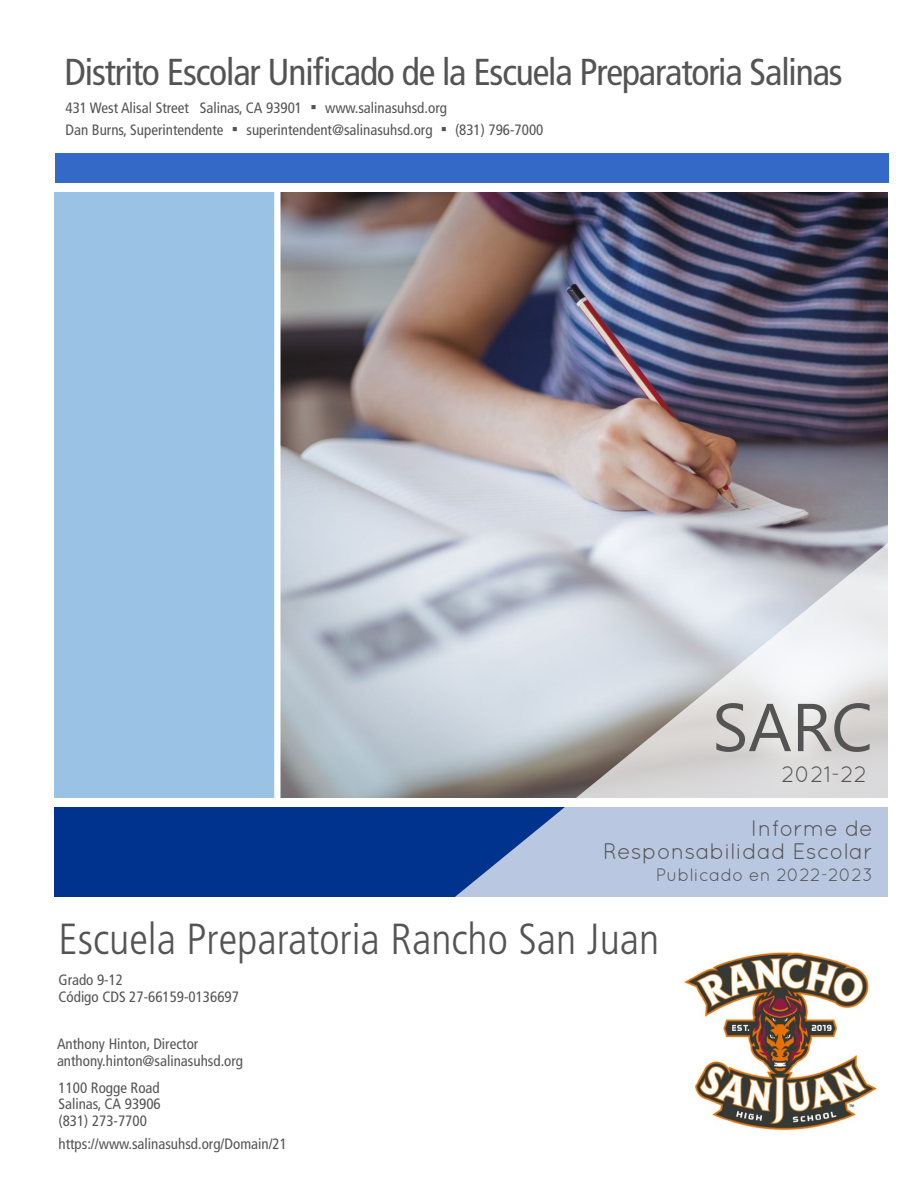
<style>
.page{position:relative;width:918px;height:1188px;background:#fff}
.page>*{position:absolute;margin:0;border:0;box-sizing:border-box;transform-origin:0 0}
.t1{font:300 condensed 43.5px "Frutiger LT Std";color:#545454}
.t2{font:condensed 37.5px "Frutiger LT Std";letter-spacing:-.03em;color:#545454}
.t3{font:22.5px/22.5px "Quicksand";color:#545454;text-align:right}
.t4{font:18px "Quicksand";color:#545454}
.t5{font:condensed 15px/16.5px "Frutiger LT Std";color:#545454}
.s1{font-family:"Arial";font-stretch:normal;font-size:18px}
</style>
<div class="page">
<div style="left:54px;top:807px;width:834px;height:90px;background:#00338d"></div>
<div style="left:56px;top:153px;width:834px;height:30px;background:#3469c8"></div>
<div style="left:48px;top:186px;width:232px;height:618px;background:#99c2e5;border:6px solid #fff"></div>
<img style="left:281px;top:193px;width:606px;height:604px">
<div style="left:274px;top:186px;width:620px;height:618px;border:6px solid #fff"></div>
<svg style="left:452px;top:534px;width:442px;height:363px"></svg>
<img style="left:684px;top:952px;width:193px;height:179px">
<svg style="left:716px;top:703px;width:75px;height:49px"></svg>
<svg style="left:798px;top:703px;width:72px;height:49px"></svg>
<h2 class="t2" style="left:64px;top:50px;width:780px">Distrito Escolar Unificado de la Escuela Preparatoria Salinas</h2>
<p class="t5" style="left:66px;top:121px;width:479px">Dan Burns, Superintendente <span class="s1">▪</span> superintendent@salinasuhsd.org <span class="s1">▪</span> (831) 796-7000</p>
<p class="t5" style="left:66px;top:100px;width:383px">431 West Alisal Street Salinas, CA 93901 <span class="s1">▪</span> www.salinasuhsd.org</p>
<h3 class="t3" style="left:781px;top:763px;width:87px">2021-22</h3>
<h3 class="t3" style="left:603px;top:817px;width:271px">Informe de<br>Responsabilidad Escolar</h3>
<p class="t4" style="left:656px;top:864px;width:219px">Publicado en 2022-2023</p>
<h1 class="t1" style="left:58px;top:914px;width:602px">Escuela Preparatoria Rancho San Juan</h1>
<p class="t5" style="left:58px;top:972px;width:182px">Grado 9-12<br>Código CDS 27-66159-0136697</p>
<p class="t5" style="left:57px;top:1036px;width:188px">Anthony Hinton, Director anthony.hinton@salinasuhsd.org</p>
<p class="t5" style="left:58px;top:1079px;width:104px;text-align:justify">1100 Rogge Road Salinas, CA 93906 (831) 273-7700</p>
<p class="t5" style="left:58px;top:1136px;width:230px">https://www.salinasuhsd.org/Domain/21</p>
</div>
